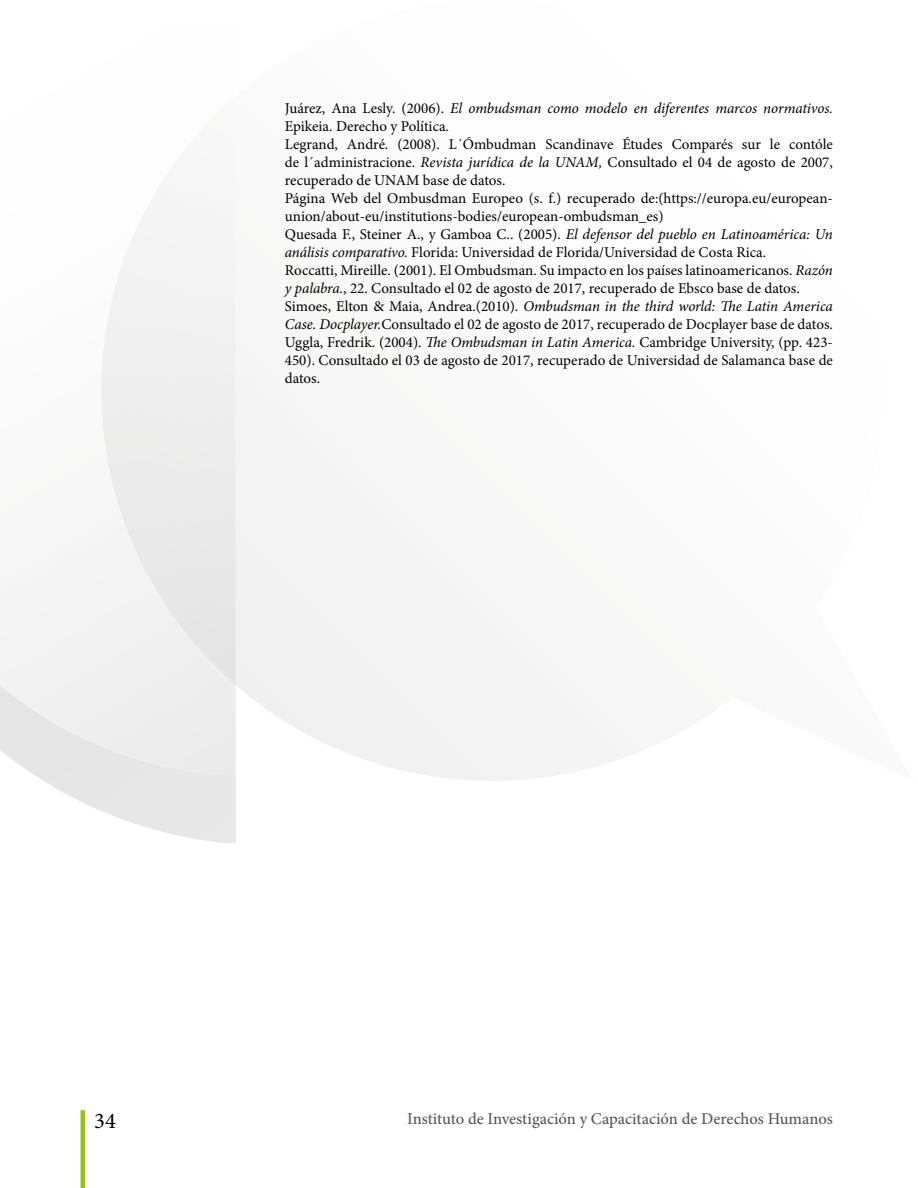
<style>
.page{position:relative;width:918px;height:1188px;background:#fff}
.page>*{position:absolute;margin:0;border:0;box-sizing:border-box;transform-origin:0 0}
.t1{font:22.5px "Minion Pro";color:#000}
.t2{font:500 16.5px "Minion Pro";color:#575756}
.t3{font:15px/18px "Minion Pro";color:#000}
.s1{font-style:italic}
</style>
<div class="page">
<hr style="left:81px;top:1110px;width:4px;height:78px;background:#95c11e">
<img style="left:100px;top:196px;width:136px;height:489px">
<p class="t3" style="left:285px;top:99px;width:550px">Juárez, Ana Lesly. (2006). <span class="s1">El ombudsman como modelo en diferentes marcos normativos.<br></span>Epikeia. Derecho y Política.<br>Legrand, André. (2008). L´Ómbudman Scandinave Études Comparés sur le contóle de l´administracione. <span class="s1">Revista jurídica de la UNAM,</span> Consultado el 04 de agosto de 2007, recuperado de UNAM base de datos.<br>Página Web del Ombusdman Europeo (s. f.) recuperado de:(https://europa.eu/european&shy;union/about-eu/institutions-bodies/european-ombudsman_es)<br>Quesada F., Steiner A., y Gamboa C.. (2005). <span class="s1">El defensor del pueblo en Latinoamérica: Un análisis comparativo.</span> Florida: Universidad de Florida/Universidad de Costa Rica.<br>Roccatti, Mireille. (2001). El Ombudsman. Su impacto en los países latinoamericanos. <span class="s1">Razón y palabra.</span>, 22. Consultado el 02 de agosto de 2017, recuperado de Ebsco base de datos.<br>Simoes, Elton &amp; Maia, Andrea.(2010). <span class="s1">Ombudsman in the third world: The Latin America Case. Docplayer.</span>Consultado el 02 de agosto de 2017, recuperado de Docplayer base de datos.<br>Uggla, Fredrik. (2004). <span class="s1">The Ombudsman in Latin America.</span> Cambridge University, (pp. 423- 450). Consultado el 03 de agosto de 2017, recuperado de Universidad de Salamanca base de datos.</p>
<h1 class="t1" style="left:94px;top:1106px;width:23px">34</h1>
<p class="t2" style="left:407px;top:1107px;width:427px">Instituto de Investigación y Capacitación de Derechos Humanos</p>
</div>
